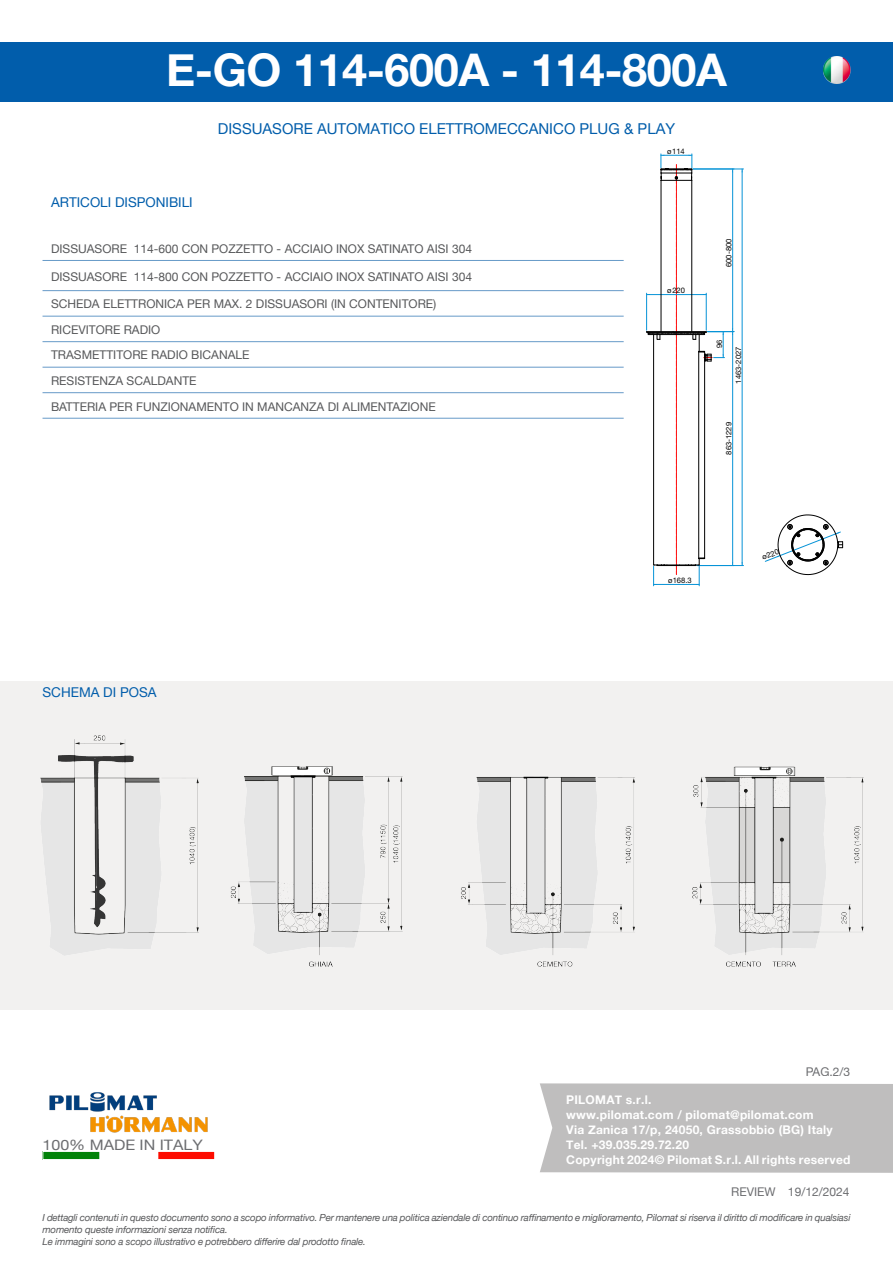
<style>
.page{position:relative;width:893px;height:1263px;background:#fff}
.page>*{position:absolute;margin:0;border:0;box-sizing:border-box;transform-origin:0 0}
.t1{font:700 45px "Helvetica Neue";letter-spacing:-.01em;color:#fff}
.t2{font:15px "Helvetica Neue";color:#015dab}
.t3{font:14.4px "Helvetica Neue";color:#6c6d70;scale:1.11 1}
.t4{font:13.5px "Helvetica Neue";color:#015dab}
.t5{font:12px "Helvetica Neue";color:#57585a}
.t6{font:700 12px/15px "Helvetica Neue";letter-spacing:.02em;color:#fff}
.t7{font:12px "Helvetica Neue";color:#6c6d70}
.t8{font:italic 9.75px/11.7px "Helvetica Neue";letter-spacing:-.02em;color:#57585a}
.t9{font:7.65px "Hoermann Helvetica Neue Rm";color:#000}
</style>
<div class="page">
<div style="left:540px;top:1083px;width:353px;height:90px;background:#bfbebe"></div>
<div style="left:0;top:43px;width:893px;height:59px;background:#015dab"></div>
<img style="left:49px;top:1092px;width:159px;height:41px">
<img style="left:45px;top:1153px;width:168px;height:5px">
<div style="left:43px;top:1151px;width:172px;height:9px;border:1px solid #fff"></div>
<div style="left:0;top:682px;width:893px;height:328px;background:#f2f1f0"></div>
<img style="left:40px;top:735px;width:823px;height:232px">
<hr style="left:43px;top:260px;width:581px;height:1px;background:#679ac8">
<hr style="left:43px;top:290px;width:581px;height:1px;background:#679ac8">
<hr style="left:43px;top:316px;width:581px;height:1px;background:#679ac8">
<hr style="left:43px;top:341px;width:581px;height:1px;background:#679ac8">
<hr style="left:43px;top:367px;width:581px;height:1px;background:#679ac8">
<hr style="left:43px;top:392px;width:581px;height:1px;background:#679ac8">
<hr style="left:43px;top:418px;width:581px;height:1px;background:#679ac8">
<hr style="left:742px;top:169px;width:1px;height:396px;background:#0693d7">
<hr style="left:697px;top:565px;width:46px;height:1px;background:#0693d7">
<hr style="left:693px;top:169px;width:50px;height:1px;background:#0693d7">
<img style="left:823px;top:57px;width:27px;height:27px">
<svg style="left:646px;top:154px;width:88px;height:432px"></svg>
<svg style="left:765px;top:514px;width:78px;height:61px"></svg>
<h1 class="t1" style="left:166px;top:35px;width:562px">E-GO 114-600A - 114-800A</h1>
<h2 class="t2" style="left:218px;top:118px;width:459px">DISSUASORE AUTOMATICO ELETTROMECCANICO PLUG &amp; PLAY</h2>
<p class="t4" style="left:51px;top:192px;width:143px">ARTICOLI DISPONIBILI</p>
<p class="t5" style="left:51px;top:240px;width:422px">DISSUASORE 114-600 CON POZZETTO - ACCIAIO INOX SATINATO AISI 304</p>
<p class="t5" style="left:51px;top:268px;width:422px">DISSUASORE 114-800 CON POZZETTO - ACCIAIO INOX SATINATO AISI 304</p>
<p class="t5" style="left:51px;top:295px;width:387px">SCHEDA ELETTRONICA PER MAX. 2 DISSUASORI (IN CONTENITORE)</p>
<p class="t5" style="left:51px;top:321px;width:111px">RICEVITORE RADIO</p>
<p class="t5" style="left:51px;top:347px;width:200px">TRASMETTITORE RADIO BICANALE</p>
<p class="t5" style="left:51px;top:372px;width:147px">RESISTENZA SCALDANTE</p>
<p class="t5" style="left:51px;top:398px;width:386px">BATTERIA PER FUNZIONAMENTO IN MANCANZA DI ALIMENTAZIONE</p>
<p class="t4" style="left:43px;top:682px;width:116px">SCHEMA DI POSA</p>
<p class="t9" style="left:667px;top:146px;width:19px">ø114</p>
<p class="t9" style="left:667px;top:285px;width:19px">ø220</p>
<p class="t9" style="left:723px;top:267px;width:30px;rotate:-90deg">600-800</p>
<p class="t9" style="left:733px;top:383px;width:38px;rotate:-90deg">1463-2027</p>
<p class="t9" style="left:723px;top:455px;width:34px;rotate:-90deg">863-1229</p>
<p class="t9" style="left:668px;top:575px;width:25px">ø168.3</p>
<p class="t9" style="left:763px;top:551px;width:6px">ø</p>
<h3 class="t3" style="left:43px;top:1135px;width:146px">100% MADE IN ITALY</h3>
<p class="t7" style="left:806px;top:1063px;width:46px">PAG.2/3</p>
<p class="t6" style="left:566px;top:1093px;width:286px">PILOMAT s.r.l.<br>www.pilomat.com / pilomat@pilomat.com<br>Via Zanica 17/p, 24050, Grassobbio (BG) Italy Tel. +39.035.29.72.20<br>Copyright 2024© Pilomat S.r.l. All rights reserved</p>
<p class="t7" style="left:731px;top:1183px;width:120px">REVIEW 19/12/2024</p>
<p class="t8" style="left:43px;top:1212px;width:809px">I dettagli contenuti in questo documento sono a scopo informativo. Per mantenere una politica aziendale di continuo raffinamento e miglioramento, Pilomat si riserva il diritto di modificare in qualsiasi momento queste informazioni senza notifica.<br>Le immagini sono a scopo illustrativo e potrebbero differire dal prodotto finale.</p>
</div>
